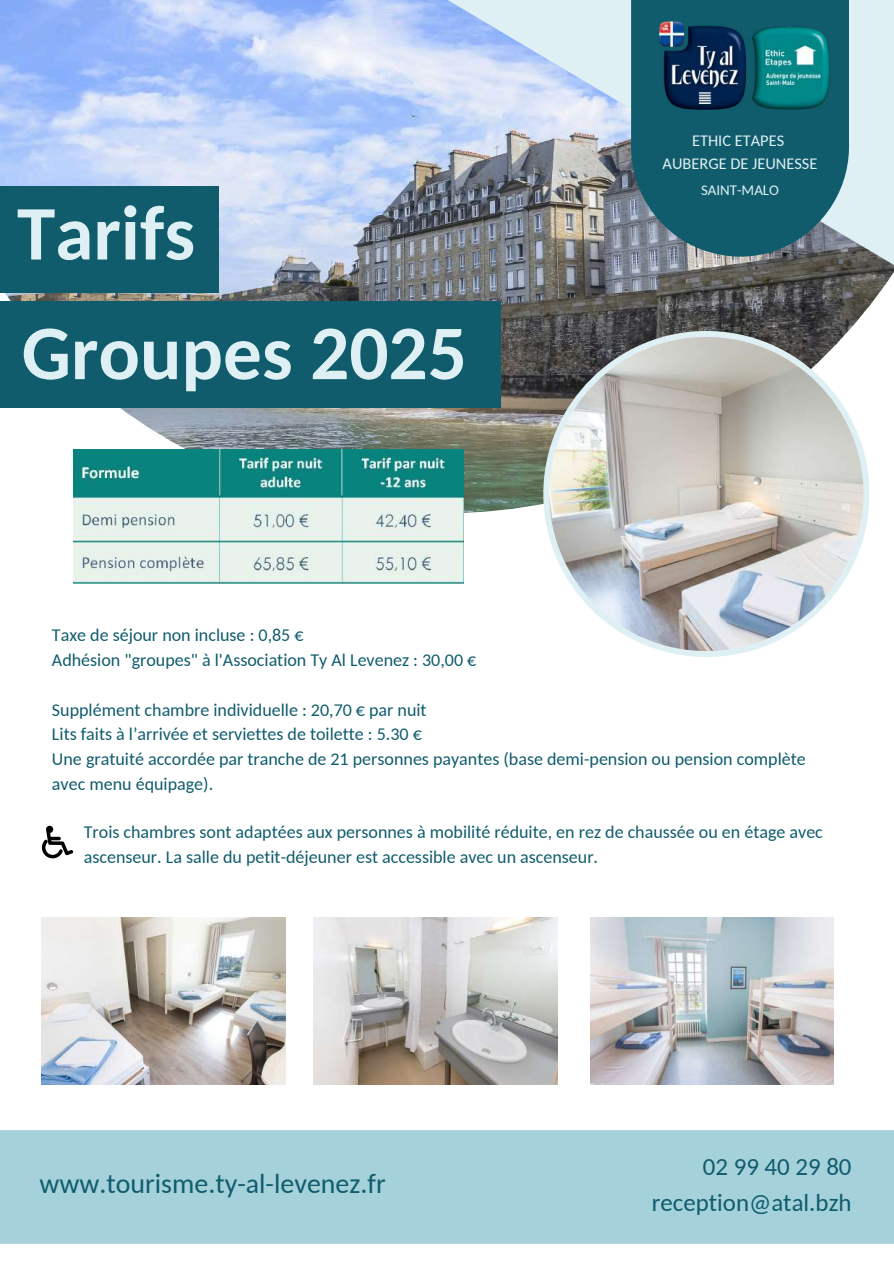
<style>
.page{position:relative;width:894px;height:1264px;background:#fff}
.page>*{position:absolute;margin:0;border:0;box-sizing:border-box;transform-origin:0 0}
.t1{font:700 77.25px/119.6px "Carlito";color:#dff0f4}
.t2{font:27.9px "Carlito";color:#105c6d}
.t3{font:24.9px/36.3px "Carlito";color:#105c6d;text-align:right}
.t4{font:18px/24.8px "Carlito";color:#105c6d}
.t5{font:16.35px/22.5px "Carlito";color:#dff0f4;text-align:center}
.t6{font:14.85px "Carlito";color:#dff0f4}
</style>
<div class="page">
<div style="left:0;top:1130px;width:893px;height:113px;background:#a5d1db"></div>
<img style="left:42px;top:917px;width:243px;height:167px">
<img style="left:313px;top:917px;width:244px;height:167px">
<img style="left:0;top:0;width:870px;height:513px">
<svg style="left:303px;top:0;width:590px;height:368px;background:#a1aab8"></svg>
<svg style="left:631px;top:0;width:217px;height:257px;background:#206373"></svg>
<div style="left:0;top:186px;width:218px;height:107px;background:#105c6d"></div>
<div style="left:0;top:301px;width:501px;height:106px;background:#105c6d"></div>
<img style="left:543px;top:331px;width:326px;height:326px">
<img style="left:654px;top:18px;width:177px;height:93px">
<img style="left:590px;top:917px;width:243px;height:167px">
<svg style="left:42px;top:825px;width:31px;height:33px"></svg>
<img style="left:74px;top:450px;width:389px;height:134px">
<h1 class="t1" style="left:17px;top:180px;width:451px">Tarifs<br>Groupes 2025</h1>
<p class="t5" style="left:662px;top:131px;width:156px">ETHIC ETAPES<br>AUBERGE DE JEUNESSE</p>
<p class="t6" style="left:700px;top:184px;width:79px">SAINT-MALO</p>
<p class="t4" style="left:52px;top:624px;width:426px">Taxe de séjour non incluse : 0,85 €<br>Adhésion "groupes" à l'Association Ty Al Levenez : 30,00 €</p>
<p class="t4" style="left:52px;top:698px;width:755px">Supplément chambre individuelle : 20,70 € par nuit<br>Lits faits à l’arrivée et serviettes de toilette : 5.30 €<br>Une gratuité accordée par tranche de 21 personnes payantes (base demi-pension ou pension complète avec menu équipage).</p>
<p class="t4" style="left:84px;top:821px;width:740px">Trois chambres sont adaptées aux personnes à mobilité réduite, en rez de chaussée ou en étage avec ascenseur. La salle du petit-déjeuner est accessible avec un ascenseur.</p>
<h2 class="t2" style="left:40px;top:1171px;width:347px">www.tourisme.ty-al-levenez.fr</h2>
<h3 class="t3" style="left:651px;top:1150px;width:201px">02 99 40 29 80 reception@atal.bzh</h3>
</div>
